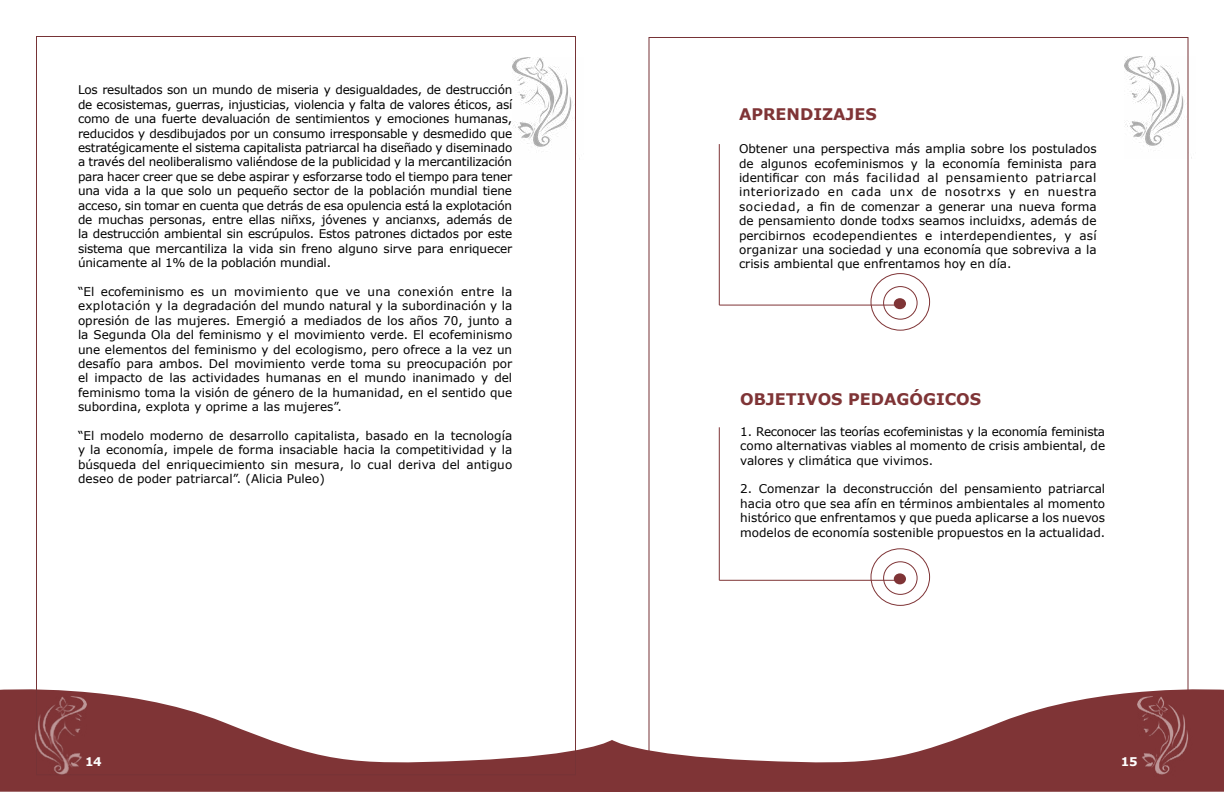
<style>
.page{position:relative;width:1224px;height:792px;background:#fff}
.page>*{position:absolute;margin:0;border:0;box-sizing:border-box;transform-origin:0 0}
.t1{font:700 16px "Verdana";color:#7f3436}
.t2{font:12px/14.4px "Verdana";color:#000;text-align:justify}
.t3{font:700 12px "Verdana";color:#fff}
</style>
<div class="page">
<svg style="left:0;top:689px;width:612px;height:103px;fill:#7f3436"></svg>
<img style="left:513px;top:57px;width:67px;height:103px">
<img style="left:1125px;top:56px;width:67px;height:103px">
<svg style="left:612px;top:683px;width:612px;height:109px"></svg>
<img style="left:1137px;top:696px;width:62px;height:89px">
<img style="left:25px;top:696px;width:61px;height:89px">
<hr style="left:719px;top:144px;width:1px;height:161px;background:#7f3436">
<hr style="left:719px;top:305px;width:179px;height:1px;background:#7f3436">
<div style="left:894px;top:298px;width:12px;height:11px;background:#7f3436;border-radius:50%"></div>
<div style="left:883px;top:286px;width:35px;height:34px;border:1px solid #7f3436;border-radius:50%"></div>
<div style="left:870px;top:273px;width:60px;height:58px;border:1px solid #7f3436;border-radius:50%"></div>
<hr style="left:719px;top:427px;width:1px;height:153px;background:#7f3436">
<hr style="left:719px;top:580px;width:179px;height:1px;background:#7f3436">
<div style="left:894px;top:573px;width:12px;height:11px;background:#7f3436;border-radius:50%"></div>
<div style="left:883px;top:561px;width:35px;height:34px;border:1px solid #7f3436;border-radius:50%"></div>
<div style="left:870px;top:548px;width:60px;height:58px;border:1px solid #7f3436;border-radius:50%"></div>
<p class="t2" style="left:78px;top:82px;width:436px">Los resultados son un mundo de miseria y desigualdades, de destrucción de ecosistemas, guerras, injusticias, violencia y falta de valores éticos, así como de una fuerte devaluación de sentimientos y emociones humanas, reducidos y desdibujados por un consumo irresponsable y desmedido que estratégicamente el sistema capitalista patriarcal ha diseñado y diseminado a través del neoliberalismo valiéndose de la publicidad y la mercantilización para hacer creer que se debe aspirar y esforzarse todo el tiempo para tener una vida a la que solo un pequeño sector de la población mundial tiene acceso, sin tomar en cuenta que detrás de esa opulencia está la explotación de muchas personas, entre ellas niñxs, jóvenes y ancianxs, además de la destrucción ambiental sin escrúpulos. Estos patrones dictados por este sistema que mercantiliza la vida sin freno alguno sirve para enriquecer únicamente al 1% de la población mundial.</p>
<p class="t2" style="left:78px;top:284px;width:436px">“El ecofeminismo es un movimiento que ve una conexión entre la explotación y la degradación del mundo natural y la subordinación y la opresión de las mujeres. Emergió a mediados de los años 70, junto a la Segunda Ola del feminismo y el movimiento verde. El ecofeminismo une elementos del feminismo y del ecologismo, pero ofrece a la vez un desafío para ambos. Del movimiento verde toma su preocupación por el impacto de las actividades humanas en el mundo inanimado y del feminismo toma la visión de género de la humanidad, en el sentido que subordina, explota y oprime a las mujeres”.</p>
<p class="t2" style="left:78px;top:428px;width:436px">“El modelo moderno de desarrollo capitalista, basado en la tecnología y la economía, impele de forma insaciable hacia la competitividad y la búsqueda del enriquecimiento sin mesura, lo cual deriva del antiguo deseo de poder patriarcal”. (Alicia Puleo)</p>
<h1 class="t1" style="left:739px;top:104px;width:139px">APRENDIZAJES</h1>
<p class="t2" style="left:739px;top:141px;width:359px">Obtener una perspectiva más amplia sobre los postulados de algunos ecofeminismos y la economía feminista para identificar con más facilidad al pensamiento patriarcal interiorizado en cada unx de nosotrxs y en nuestra sociedad, a fin de comenzar a generar una nueva forma de pensamiento donde todxs seamos incluidxs, además de percibirnos ecodependientes e interdependientes, y así organizar una sociedad y una economía que sobreviva a la crisis ambiental que enfrentamos hoy en día.</p>
<h1 class="t1" style="left:740px;top:389px;width:243px">OBJETIVOS PEDAGÓGICOS</h1>
<p class="t2" style="left:740px;top:424px;width:367px">1. Reconocer las teorías ecofeministas y la economía feminista como alternativas viables al momento de crisis ambiental, de valores y climática que vivimos.</p>
<p class="t2" style="left:740px;top:481px;width:367px">2. Comenzar la deconstrucción del pensamiento patriarcal hacia otro que sea afín en términos ambientales al momento histórico que enfrentamos y que pueda aplicarse a los nuevos modelos de economía sostenible propuestos en la actualidad.</p>
<p class="t3" style="left:85px;top:754px;width:18px">14</p>
<p class="t3" style="left:1121px;top:754px;width:18px">15</p>
</div>
